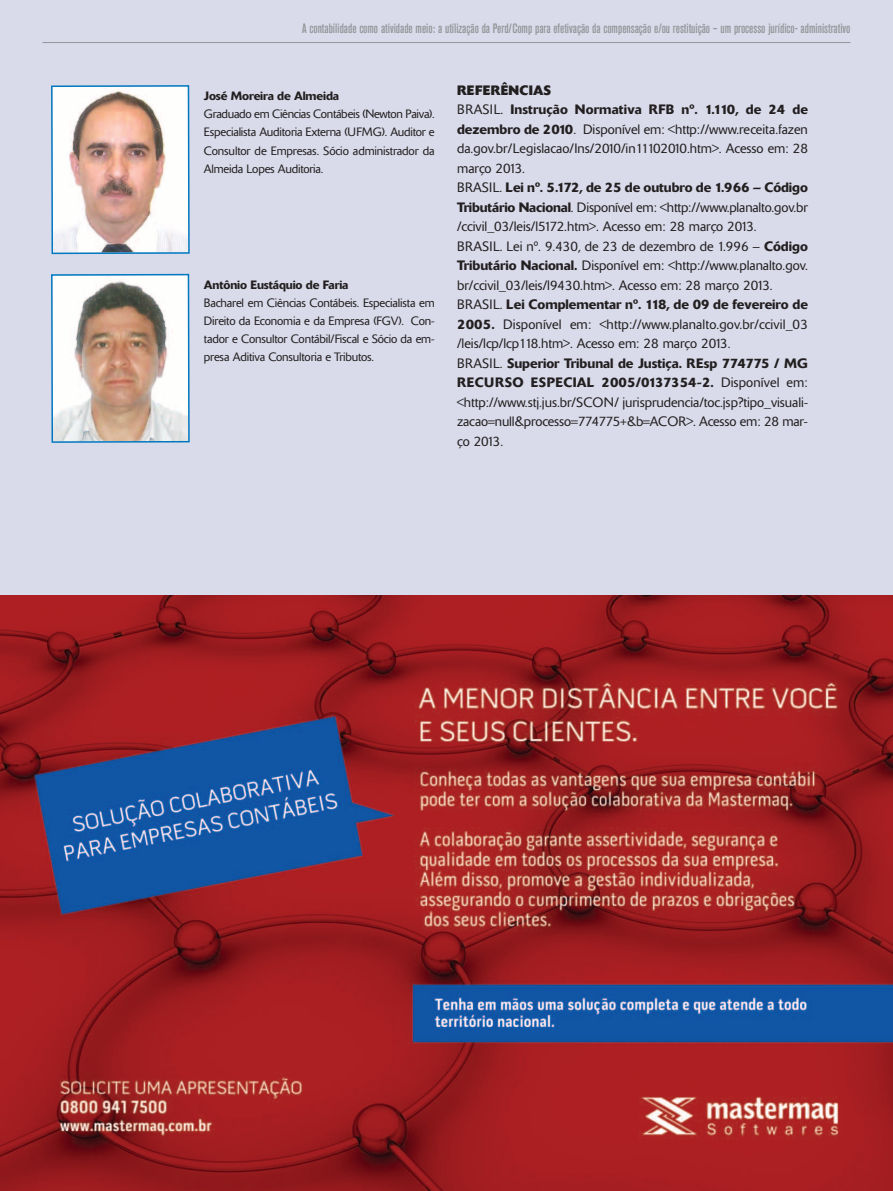
<style>
.page{position:relative;width:893px;height:1191px;background:#d9dbea}
.page>*{position:absolute;margin:0;border:0;box-sizing:border-box;transform-origin:0 0}
.t1{font:300 13.5px/19.5px "Delta";color:#231f20}
.t2{font:500 condensed 13.5px "Akzidenz Grotesk BE";color:#939598}
.t3{font:300 12px/18px "Delta";letter-spacing:-.015em;color:#231f20;text-align:justify}
.t4{font:500 12px "Delta";letter-spacing:-.01em;color:#231f20}
.s1{font-weight:700}
.s2{font-weight:500}
</style>
<div class="page">
<hr style="left:43px;top:42px;width:807px;height:1px;background:#939598">
<img style="left:51px;top:85px;width:139px;height:170px">
<img style="left:51px;top:273px;width:139px;height:170px">
<img style="left:0;top:595px;width:893px;height:596px">
<p class="t2" style="left:302px;top:23px;width:550px">A contabilidade como atividade meio: a utilização da Perd/Comp para efetivação da compensação e/ou restituição – um processo jurídico- administrativo</p>
<p class="t4" style="left:204px;top:92px;width:137px">José Moreira de Almeida</p>
<p class="t3" style="left:204px;top:106px;width:232px">Graduado em Ciências Contábeis (Newton Paiva).<br>Especialista Auditoria Externa (UFMG). Auditor e Consultor de Empresas. Sócio administrador da Almeida Lopes Auditoria.</p>
<p class="t4" style="left:204px;top:281px;width:146px">Antônio Eustáquio de Faria</p>
<p class="t3" style="left:204px;top:295px;width:232px">Bacharel em Ciências Contábeis. Especialista em Direito da Economia e da Empresa (FGV). Con&shy;tador e Consultor Contábil/Fiscal e Sócio da em&shy;presa Aditiva Consultoria e Tributos.</p>
<p class="t1" style="left:457px;top:81px;width:352px"><span class="s1">REFERÊNCIAS<br></span>BRASIL. <span class="s2">Instrução Normativa RFB nº. 1.110, de 24 de dezembro de 2010</span>. Disponível em: &lt;http://www.receita.fazen da.gov.br/Legislacao/Ins/2010/in11102010.htm&gt;. Acesso em: 28 março 2013.<br>BRASIL. <span class="s2">Lei nº. 5.172, de 25 de outubro de 1.966 – Código Tributário Nacional</span>. Disponível em: &lt;http://www.planalto.gov.br /ccivil_03/leis/l5172.htm&gt;. Acesso em: 28 março 2013.<br>BRASIL. Lei nº. 9.430, de 23 de dezembro de 1.996 – <span class="s2">Código Tributário Nacional.</span> Disponível em: &lt;http://www.planalto.gov. br/ccivil_03/leis/l9430.htm&gt;. Acesso em: 28 março 2013.<br>BRASIL. <span class="s2">Lei Complementar nº. 118, de 09 de fevereiro de 2005.</span> Disponível em: &lt;http://www.planalto.gov.br/ccivil_03 /leis/lcp/lcp118.htm&gt;. Acesso em: 28 março 2013.<br>BRASIL. <span class="s2">Superior Tribunal de Justiça. REsp 774775 / MG RECURSO ESPECIAL 2005/0137354-2.</span> Disponível em: &lt;http://www.stj.jus.br/SCON/ jurisprudencia/toc.jsp?tipo_visuali&shy;zacao=null&amp;processo=774775+&amp;b=ACOR&gt;. Acesso em: 28 mar&shy;ço 2013.</p>
</div>
